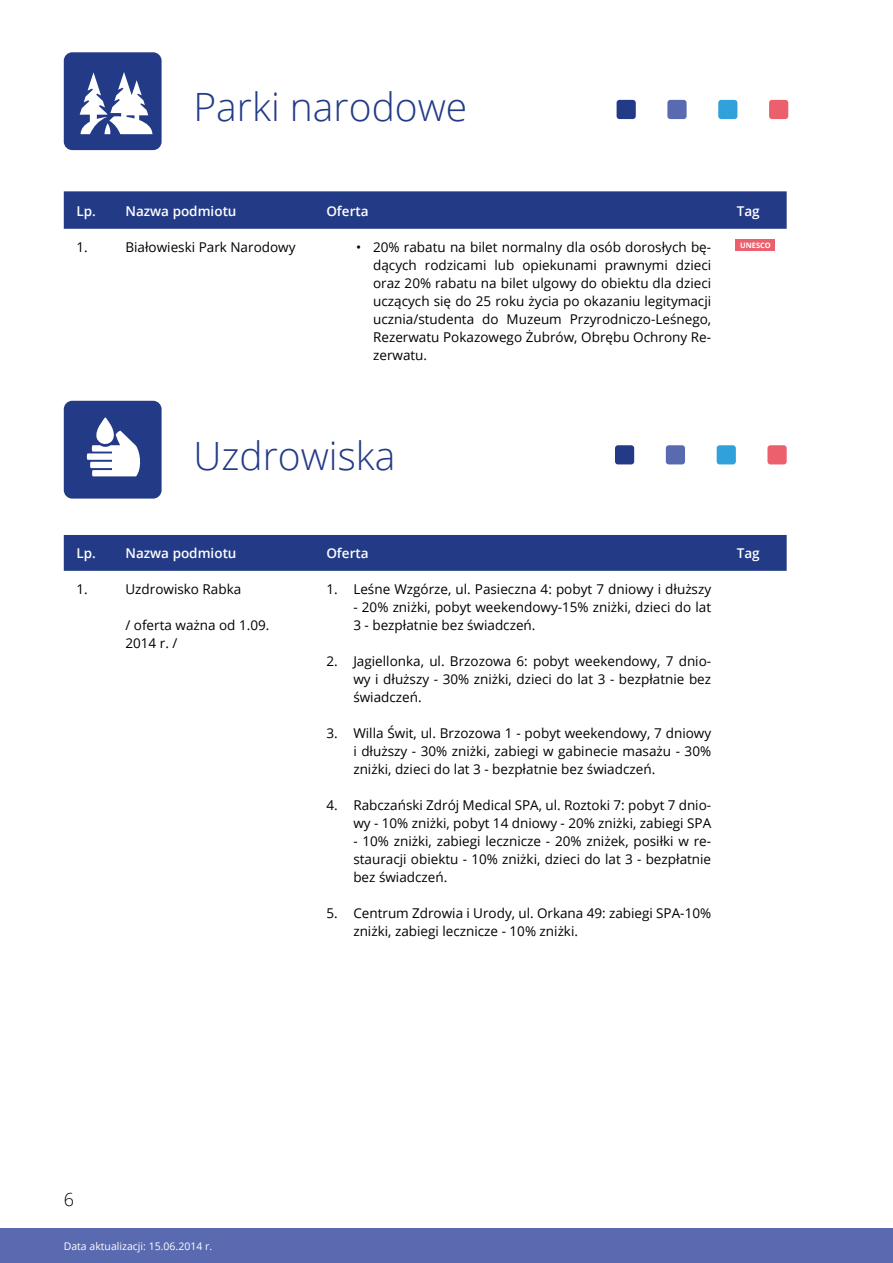
<style>
.page{position:relative;width:893px;height:1263px;background:#fff}
.page>*{position:absolute;margin:0;border:0;box-sizing:border-box;transform-origin:0 0}
.t1{font:300 39px "Open Sans";color:#233a86}
.t2{font:300 18px "Open Sans";color:#000}
.t3{font:13.5px/18px "Open Sans";color:#000;text-align:justify}
.t4{font:600 13.5px "Open Sans";color:#fff}
.t5{font:10.5px "Open Sans";color:#fff}
.t6{font:700 7.5px "Open Sans";color:#fff}
</style>
<div class="page">
<div style="left:0;top:1229px;width:893px;height:34px;background:#5a6ab0"></div>
<div style="left:617px;top:100px;width:19px;height:19px;background:#233a86;border-radius:3px"></div>
<div style="left:667px;top:100px;width:20px;height:19px;background:#5a6ab0;border-radius:3px"></div>
<div style="left:718px;top:100px;width:19px;height:19px;background:#31a1dc;border-radius:3px"></div>
<div style="left:769px;top:100px;width:19px;height:19px;background:#ec5f6c;border-radius:3px"></div>
<div style="left:64px;top:52px;width:98px;height:98px;background:#233a86;border-radius:8px"></div>
<svg style="left:80px;top:72px;width:72px;height:62px"></svg>
<div style="left:64px;top:401px;width:98px;height:98px;background:#233a86;border-radius:8px"></div>
<svg style="left:86px;top:417px;width:55px;height:59px"></svg>
<div style="left:615px;top:445px;width:19px;height:19px;background:#233a86;border-radius:3px"></div>
<div style="left:666px;top:445px;width:19px;height:19px;background:#5a6ab0;border-radius:3px"></div>
<div style="left:717px;top:445px;width:19px;height:19px;background:#31a1dc;border-radius:3px"></div>
<div style="left:767px;top:445px;width:20px;height:19px;background:#ec5f6c;border-radius:3px"></div>
<div style="left:64px;top:191px;width:723px;height:38px;background:#233a86"></div>
<div style="left:64px;top:535px;width:723px;height:36px;background:#233a86"></div>
<div style="left:736px;top:239px;width:39px;height:12px;background:#ec5f6c"></div>
<h1 class="t1" style="left:193px;top:80px;width:275px">Parki narodowe</h1>
<p class="t4" style="left:77px;top:202px;width:161px">Lp. Nazwa podmiotu</p>
<p class="t4" style="left:326px;top:202px;width:44px">Oferta</p>
<p class="t4" style="left:737px;top:202px;width:24px">Tag</p>
<p class="t3" style="left:77px;top:238px;width:13px">1.</p>
<p class="t3" style="left:125px;top:238px;width:172px">Białowieski Park Narodowy</p>
<p class="t3" style="left:373px;top:238px;width:340px;text-indent:-17px">• 20% rabatu na bilet normalny dla osób dorosłych bę&shy;dących rodzicami lub opiekunami prawnymi dzieci oraz 20% rabatu na bilet ulgowy do obiektu dla dzieci uczących się do 25 roku życia po okazaniu legitymacji ucznia/studenta do Muzeum Przyrodniczo-Leśnego, Rezerwatu Pokazowego Żubrów, Obrębu Ochrony Re&shy;zerwatu.</p>
<p class="t6" style="left:740px;top:240px;width:32px">UNESCO</p>
<h1 class="t1" style="left:193px;top:429px;width:203px">Uzdrowiska</h1>
<p class="t4" style="left:77px;top:544px;width:161px">Lp. Nazwa podmiotu</p>
<p class="t4" style="left:326px;top:544px;width:44px">Oferta</p>
<p class="t4" style="left:737px;top:544px;width:24px">Tag</p>
<p class="t3" style="left:77px;top:580px;width:13px">1.</p>
<p class="t3" style="left:125px;top:580px;width:117px">Uzdrowisko Rabka</p>
<p class="t3" style="left:125px;top:616px;width:145px">/ oferta ważna od 1.09.<br>2014 r. /</p>
<p class="t3" style="left:326px;top:580px;width:386px">1. Leśne Wzgórze, ul. Pasieczna 4: pobyt 7 dniowy i dłuższy</p>
<p class="t3" style="left:353px;top:598px;width:359px">- 20% zniżki, pobyt weekendowy-15% zniżki, dzieci do lat<br>3 - bezpłatnie bez świadczeń.</p>
<p class="t3" style="left:353px;top:652px;width:359px;text-indent:-27px">2. Jagiellonka, ul. Brzozowa 6: pobyt weekendowy, 7 dnio&shy;wy i dłuższy - 30% zniżki, dzieci do lat 3 - bezpłatnie bez świadczeń.</p>
<p class="t3" style="left:353px;top:724px;width:359px;text-indent:-27px">3. Willa Świt, ul. Brzozowa 1 - pobyt weekendowy, 7 dniowy i dłuższy - 30% zniżki, zabiegi w gabinecie masażu - 30% zniżki, dzieci do lat 3 - bezpłatnie bez świadczeń.</p>
<p class="t3" style="left:326px;top:796px;width:386px;text-align:right">4. Rabczański Zdrój Medical SPA, ul. Roztoki 7: pobyt 7 dnio&shy;wy - 10% zniżki, pobyt 14 dniowy - 20% zniżki, zabiegi SPA</p>
<p class="t3" style="left:353px;top:832px;width:359px">- 10% zniżki, zabiegi lecznicze - 20% zniżek, posiłki w re&shy;stauracji obiektu - 10% zniżki, dzieci do lat 3 - bezpłatnie bez świadczeń.</p>
<p class="t3" style="left:353px;top:904px;width:359px;text-indent:-27px">5. Centrum Zdrowia i Urody, ul. Orkana 49: zabiegi SPA-10% zniżki, zabiegi lecznicze - 10% zniżki.</p>
<h2 class="t2" style="left:64px;top:1187px;width:12px">6</h2>
<p class="t5" style="left:64px;top:1239px;width:150px">Data aktualizacji: 15.06.2014 r.</p>
</div>
